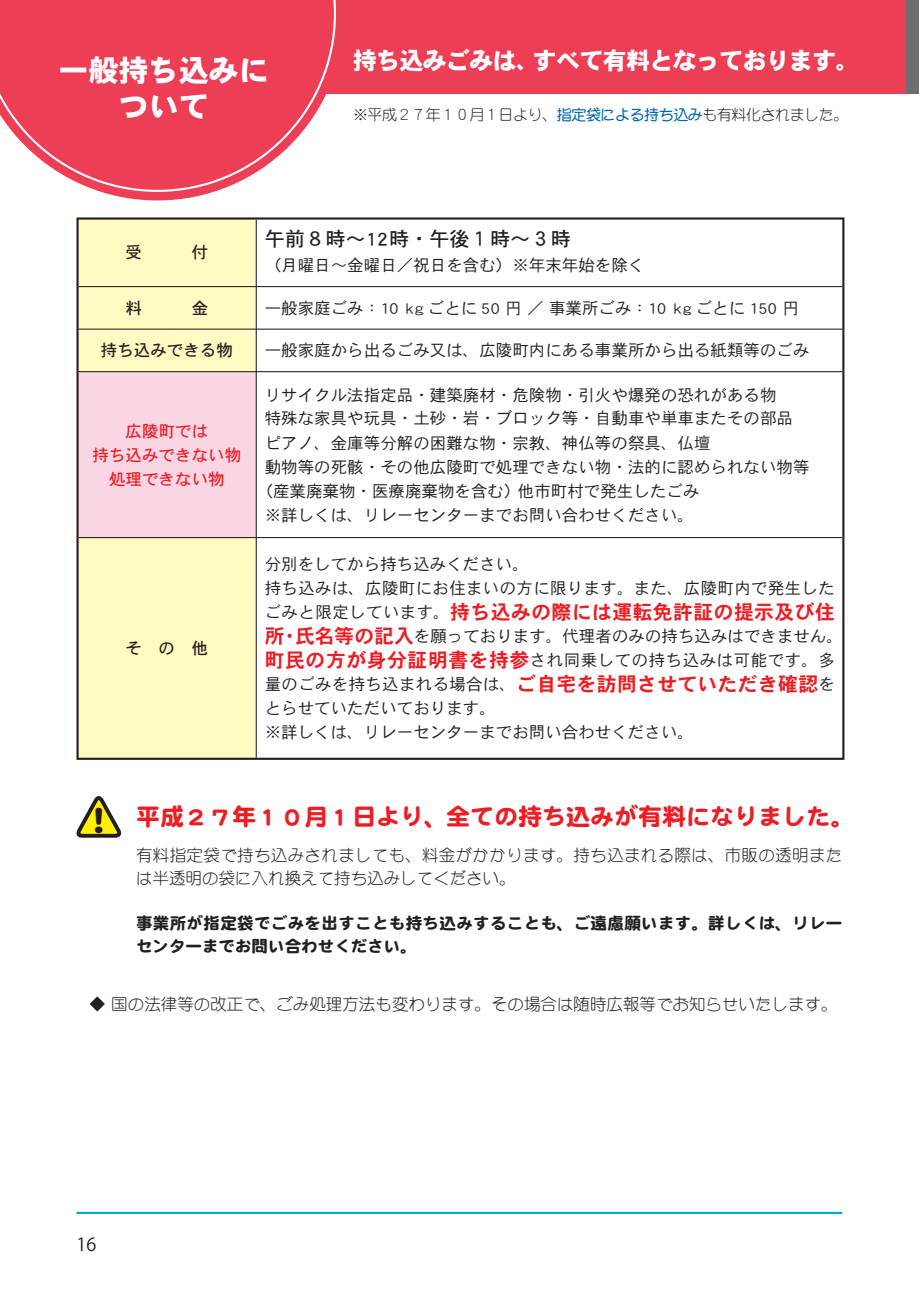
<style>
.page{position:relative;width:919px;height:1289px;background:#fff}
.page>*{position:absolute;margin:0;border:0;box-sizing:border-box;transform-origin:0 0}
.t1{font:36.75px "DF Maru Gothic Std W9";color:#231f20}
.t2{font:30px "DFHS Gothic Std W9";color:#fff}
.t3{font:24px "DF Maru Gothic Std W9";color:#ee1d23}
.t4{font:24px "DFHS Gothic Std W9";letter-spacing:-.03em;color:#fff}
.t5{font:20.25px "DFHS Gothic Std W5";color:#231f20}
.t6{font:19.8px "DFHS Gothic Std W7";letter-spacing:.025em;color:#ee1d23}
.t7{font:18px "Koz Go Pro";color:#231f20}
.t8{font:16.5px/24px "DFHS Gothic Std W3";color:#231f20}
.t9{font:16.5px/22.5px "DF Maru Gothic Std W3";letter-spacing:.02em;color:#231f20}
.t10{font:16.5px/22.5px "DF Maru Gothic Std W9";letter-spacing:.02em;color:#231f20}
.t11{font:16.5px/24px "DFHS Gothic Std W3";letter-spacing:.02em;color:#231f20}
.t12{font:16.5px "DF Maru Gothic Std W3";color:#231f20}
.t13{font:16.5px/24px "DFHS Gothic Std W5";color:#ee1d23;text-align:center}
.t14{font:16.5px "DFHS Gothic Std W5";color:#231f20}
.t15{font:15px "DF Maru Gothic Std W3";letter-spacing:-.03em;color:#231f20}
.s1{font-family:"DF Maru Gothic Std W7";color:#0166b3}
.s2{font-family:"DFHS Gothic Std W3";font-size:16.5px;color:#231f20}
.s3{font-family:"DFHS Gothic Std W7";font-size:19.8px;color:#ee1d23}
</style>
<div class="page">
<div style="left:98px;top:1px;width:820px;height:93px;background:#ee3e56"></div>
<svg style="left:102px;top:192px;width:111px;height:8px"></svg>
<svg style="left:1px;top:1px;width:335px;height:191px"></svg>
<hr style="left:76px;top:1211px;width:766px;height:2px;background:#00a6e4">
<div style="left:79px;top:219px;width:177px;height:538px;background:#fffac1"></div>
<div style="left:78px;top:371px;width:178px;height:166px;background:#fad5e5"></div>
<hr style="left:256px;top:757px;width:588px;height:2px;background:#231f20">
<hr style="left:76px;top:757px;width:180px;height:2px;background:#231f20">
<hr style="left:842px;top:537px;width:2px;height:220px;background:#231f20">
<hr style="left:76px;top:537px;width:3px;height:220px;background:#231f20">
<hr style="left:842px;top:371px;width:2px;height:166px;background:#231f20">
<hr style="left:76px;top:371px;width:3px;height:166px;background:#231f20">
<hr style="left:842px;top:329px;width:2px;height:42px;background:#231f20">
<hr style="left:76px;top:329px;width:3px;height:42px;background:#231f20">
<hr style="left:842px;top:286px;width:2px;height:43px;background:#231f20">
<hr style="left:76px;top:286px;width:3px;height:43px;background:#231f20">
<hr style="left:842px;top:219px;width:2px;height:67px;background:#231f20">
<hr style="left:256px;top:217px;width:588px;height:2px;background:#231f20">
<hr style="left:76px;top:219px;width:3px;height:67px;background:#231f20">
<hr style="left:76px;top:217px;width:180px;height:2px;background:#231f20">
<hr style="left:256px;top:538px;width:1px;height:219px;background:#231f20">
<hr style="left:256px;top:372px;width:1px;height:165px;background:#231f20">
<hr style="left:256px;top:330px;width:1px;height:41px;background:#231f20">
<hr style="left:256px;top:287px;width:1px;height:41px;background:#231f20">
<hr style="left:256px;top:219px;width:1px;height:67px;background:#231f20">
<hr style="left:256px;top:537px;width:586px;height:1px;background:#231f20">
<hr style="left:79px;top:537px;width:177px;height:1px;background:#231f20">
<hr style="left:256px;top:371px;width:586px;height:1px;background:#231f20">
<hr style="left:79px;top:371px;width:177px;height:1px;background:#231f20">
<hr style="left:256px;top:328px;width:586px;height:2px;background:#231f20">
<hr style="left:79px;top:328px;width:177px;height:2px;background:#231f20">
<hr style="left:256px;top:286px;width:586px;height:1px;background:#231f20">
<hr style="left:79px;top:286px;width:177px;height:1px;background:#231f20">
<svg style="left:76px;top:796px;width:45px;height:42px"></svg>
<div style="left:906px;top:1px;width:12px;height:93px;background:#6d6e71"></div>
<h2 class="t2" style="left:59px;top:53px;width:211px">一般持ち込みに</h2>
<h3 class="t4" style="left:353px;top:47px;width:508px">持ち込みごみは、すべて有料となっております。</h3>
<h2 class="t2" style="left:119px;top:89px;width:91px">ついて</h2>
<p class="t15" style="left:353px;top:106px;width:497px">※平成２７年１０月１日より、<span class="s1">指定袋による持ち込み</span>も有料化されました。</p>
<p class="t5" style="left:265px;top:228px;width:307px">午前８時～12時・午後１時～３時</p>
<p class="t8" style="left:265px;top:253px;width:381px">（月曜日～金曜日／祝日を含む）※年末年始を除く</p>
<p class="t8" style="left:265px;top:295px;width:535px">一般家庭ごみ：10 kg ごとに 50 円 ／ 事業所ごみ：10 kg ごとに 150 円</p>
<p class="t14" style="left:101px;top:341px;width:134px">持ち込みできる物</p>
<p class="t8" style="left:265px;top:338px;width:546px">一般家庭から出るごみ又は、広陵町内にある事業所から出る紙類等のごみ</p>
<p class="t13" style="left:93px;top:418px;width:150px">広陵町では<br>持ち込みできない物処理できない物</p>
<p class="t14" style="left:126px;top:639px;width:84px">そ　の　他</p>
<p class="t8" style="left:265px;top:382px;width:513px">リサイクル法指定品・建築廃材・危険物・引火や爆発の恐れがある物</p>
<p class="t8" style="left:265px;top:406px;width:530px">特殊な家具や玩具・土砂・岩・ブロック等・自動車や単車またその部品</p>
<p class="t8" style="left:265px;top:430px;width:447px">ピアノ、金庫等分解の困難な物・宗教、神仏等の祭具、仏壇</p>
<p class="t8" style="left:265px;top:454px;width:546px">動物等の死骸・その他広陵町で処理できない物・法的に認められない物等</p>
<p class="t8" style="left:256px;top:478px;width:444px">（産業廃棄物・医療廃棄物を含む）他市町村で発生したごみ</p>
<p class="t8" style="left:265px;top:502px;width:431px">※詳しくは、リレーセンターまでお問い合わせください。</p>
<p class="t11" style="left:265px;top:552px;width:571px">分別をしてから持ち込みください。<br>持ち込みは、広陵町にお住まいの方に限ります。また、広陵町内で発生した</p>
<p class="t6" style="left:265px;top:601px;width:571px"><span class="s2">ごみと限定しています。</span>持ち込みの際には運転免許証の提示及び住</p>
<p class="t8" style="left:265px;top:624px;width:580px"><span class="s3">所・氏名等の記入</span>を願っております。代理者のみの持ち込みはできません。<span class="s3">町民の方が身分証明書を持参</span>され同乗しての持ち込みは可能です。多量のごみを持ち込まれる場合は、<span class="s3">ご自宅を訪問させていただき確認</span>をとらせていただいております。<br>※詳しくは、リレーセンターまでお問い合わせください。</p>
<h1 class="t1" style="left:80px;top:799px;width:38px">！</h1>
<h3 class="t3" style="left:136px;top:803px;width:719px">平成２７年１０月１日より、全ての持ち込みが有料になりました。</h3>
<p class="t9" style="left:136px;top:844px;width:707px">有料指定袋で持ち込みされましても、料金がかかります。持ち込まれる際は、市販の透明または半透明の袋に入れ換えて持ち込みしてください。</p>
<p class="t10" style="left:136px;top:911px;width:707px">事業所が指定袋でごみを出すことも持ち込みすることも、ご遠慮願います。詳しくは、リレーセンターまでお問い合わせください。</p>
<p class="t12" style="left:89px;top:995px;width:749px">◆ 国の法律等の改正で、ごみ処理方法も変わります。その場合は随時広報等でお知らせいたします。</p>
<p class="t7" style="left:76px;top:1233px;width:21px">16</p>
</div>
